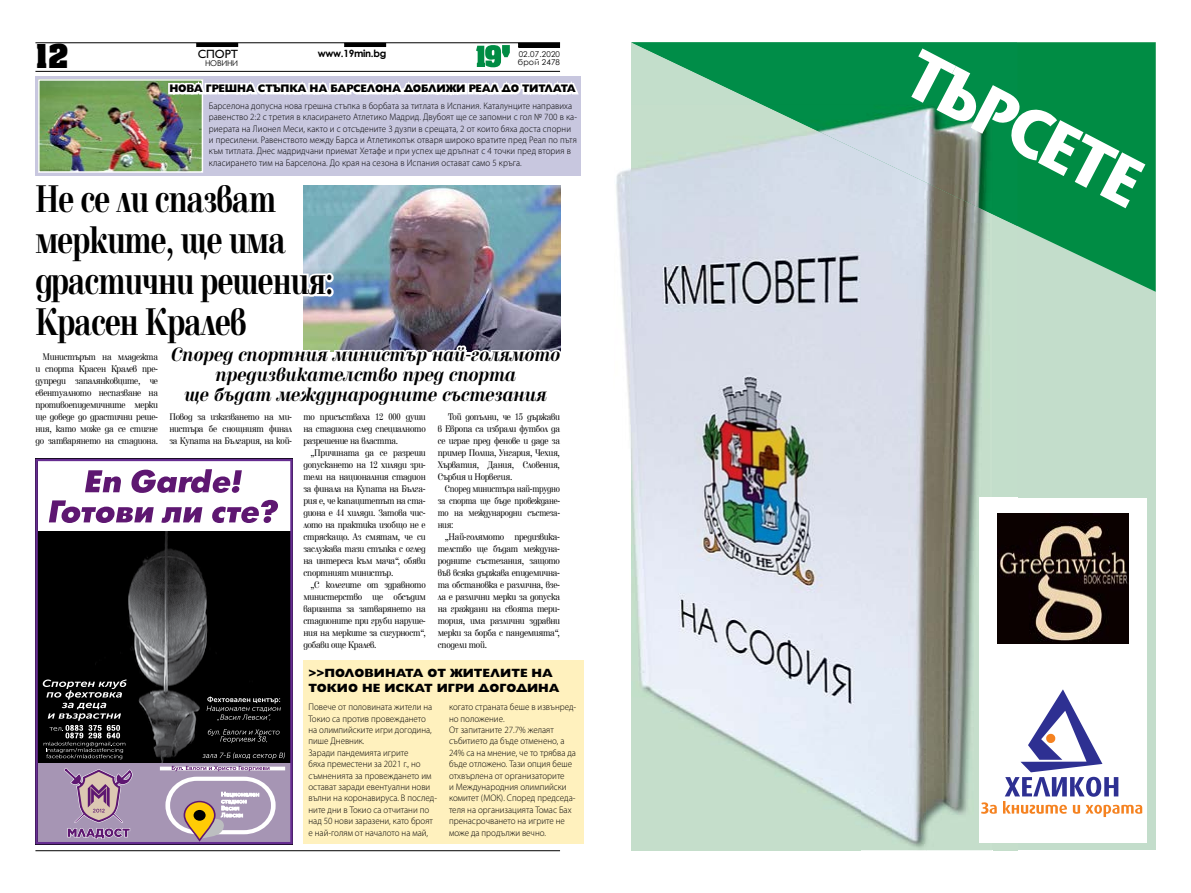
<style>
.page{position:relative;width:1191px;height:893px;background:#fff}
.page>*{position:absolute;margin:0;border:0;box-sizing:border-box;transform-origin:0 0}
.t1{font:68.6px "Stone Sans";color:#fff;scale:.9 1}
.t2{font:700 40px/41px "Elfin CYR";letter-spacing:-.025em;color:#000;scale:.75 1}
.t3{font:700 28px "Achen Cyr";color:#000}
.t4{font:italic 700 20px/20px "Elfin CYR";color:#000;text-align:center;scale:.85 1}
.t5{font:800 12px/15px "Gilt";color:#000}
.t6{font:12px "Gilt";color:#000}
.t7{font:800 11px "Gilt";letter-spacing:-.02em;color:#000;scale:.92 1}
.t8{font:10px/12px "Elfin CYR";letter-spacing:-.03em;color:#000;text-align:justify;scale:.85 1}
.t9{font:10px/12px "Elfin CYR";letter-spacing:-.03em;color:#000;text-align:justify;scale:.81 1}
.t10{font:700 10px "Century Gothic";letter-spacing:-.03em;color:#000}
.t11{font:300 9.5px/11.4px "Myriad Pro";color:#000;scale:.95 1}
.t12{font:300 9.5px/11.4px "Myriad Pro";color:#000;scale:.94 1}
.t13{font:8px "Century Gothic";letter-spacing:.02em;color:#000}
</style>
<div class="page">
<hr style="left:35px;top:43px;width:525px;height:1px;background:#000">
<hr style="left:35px;top:71px;width:525px;height:1px;background:#000">
<div style="left:196px;top:43px;width:42px;height:4px;border:1px solid #000"></div>
<div style="left:344px;top:43px;width:42px;height:4px;border:1px solid #000"></div>
<div style="left:518px;top:43px;width:42px;height:5px;border:1px solid #000"></div>
<hr style="left:35px;top:850px;width:525px;height:1px;background:#000">
<div style="left:35px;top:77px;width:546px;height:99px;background:#c8c7df"></div>
<div style="left:303px;top:660px;width:280px;height:184px;background:#fff1be"></div>
<img style="left:40px;top:81px;width:161px;height:65px">
<div style="left:38px;top:79px;width:165px;height:94px;border:1px solid #fff"></div>
<svg style="left:35px;top:459px;width:258px;height:385px"></svg>
<svg style="left:43px;top:679px;width:84px;height:80px;background:#2f2f2f"></svg>
<img style="left:38px;top:146px;width:523px;height:206px">
<svg style="left:166px;top:45px;width:415px;height:58px"></svg>
<div style="left:631px;top:42px;width:524px;height:808px;background:#c3ddcb"></div>
<div style="left:979px;top:498px;width:167px;height:345px;background:#fff"></div>
<svg style="left:1017px;top:42px;width:138px;height:250px;background:#1a9656"></svg>
<img style="left:631px;top:42px;width:386px;height:184px">
<img style="left:616px;top:169px;width:32px;height:682px">
<img style="left:631px;top:105px;width:229px;height:745px">
<img style="left:860px;top:214px;width:66px;height:634px">
<img style="left:926px;top:214px;width:66px;height:625px">
<img style="left:979px;top:498px;width:13px;height:341px">
<img style="left:762px;top:105px;width:230px;height:109px">
<img style="left:997px;top:513px;width:131px;height:130px">
<svg style="left:981px;top:689px;width:161px;height:128px"></svg>
<h3 class="t3" style="left:35px;top:37px;width:35px">12</h3>
<p class="t6" style="left:198px;top:48px;width:42px">СПОРТ</p>
<p class="t10" style="left:318px;top:45px;width:70px">www.19min.bg</p>
<p class="t13" style="left:205px;top:58px;width:35px">НОВИНИ</p>
<p class="t13" style="left:519px;top:48px;width:43px">02.07.2020</p>
<p class="t13" style="left:518px;top:56px;width:44px">брой 2478</p>
<p class="t7" style="left:169px;top:83px;width:443px">НОВА ГРЕШНА СТЪПКА НА БАРСЕЛОНА ДОБЛИЖИ РЕАЛ ДО ТИТЛАТА</p>
<p class="t12" style="left:209px;top:100px;width:393px">Барселона допусна нова грешна стъпка в борбата за титлата в Испания. Каталунците направиха равенство 2:2 с третия в класирането Атлетико Мадрид. Двубоят ще се запомни с гол № 700 в ка&shy;риерата на Лионел Меси, както и с отсъдените 3 дузпи в срещата, 2 от които бяха доста спорни и пресилени. Равенството между Барса и Атлетикопък отваря широко вратите пред Реал по пътя към титлата. Днес мадридчани приемат Хетафе и при успех ще дръпнат с 4 точки пред втория в класирането тим на Барселона. До края на сезона в Испания остават само 5 кръга.</p>
<h2 class="t2" style="left:35px;top:179px;width:399px">Не се ли спазват мерките, ще има драстични решения:<br>Красен Кралев</h2>
<h3 class="t4" style="left:170px;top:345px;width:459px">Според спортния министър най-голямото предизвикателство пред спорта<br>ще бъдат международните състезания</h3>
<p class="t8" style="left:35px;top:351px;width:146px;text-indent:7px">Министърът на младежта и спорта Красен Кралев пре&shy;дупреди запалянковците, че евентуалното неспазване на противоепидемичните мерки ще доведе до драстични реше&shy;ния, като може да се стигне до затварянето на стадиона.</p>
<p class="t8" style="left:438px;top:411px;width:145px;text-indent:10px">Той допълни, че 15 държави в Европа са избрали футбол да се играе пред фенове и даде за пример Полша, Унгария, Чехия, Хърватия, Дания, Словения, Сърбия и Норвегия.</p>
<p class="t9" style="left:438px;top:483px;width:152px;text-indent:7px">Според министъра най-трудно за спорта ще бъде провеждане&shy;то на международни състеза&shy;ния:</p>
<p class="t8" style="left:438px;top:531px;width:145px;text-indent:7px">„Най-голямото предизвика&shy;телство ще бъдат междуна&shy;родните състезания, защото във всяка държава епидемична&shy;та обстановка е различна, взе&shy;ла е различни мерки за допуска на граждани на своята тери&shy;тория, има различни здравни мерки за борба с пандемията“, сподели той.</p>
<p class="t8" style="left:303px;top:411px;width:145px">то присъстваха 12 000 души на стадиона след специалното разрешение на властта.</p>
<p class="t8" style="left:303px;top:447px;width:145px;text-indent:7px">„Причината да се разреши допускането на 12 хиляди зри&shy;тели на националния стадион за финала на Купата на Бълга&shy;рия е, че капацитетът на ста&shy;диона е 44 хиляди. Затова чис&shy;лото на практика изобщо не е стряскащо. Аз смятам, че си заслужава тази стъпка с оглед на интереса към мача“, обяви спортният министър.</p>
<p class="t8" style="left:303px;top:579px;width:145px;text-indent:7px">„С колегите от здравното министерство ще обсъдим варианта за затварянето на стадионите при груби наруше&shy;ния на мерките за сигурност“, добави още Кралев.</p>
<p class="t8" style="left:169px;top:411px;width:146px">Повод за изказването на ми&shy;нистъра бе снощният финал за Купата на България, на кой-</p>
<p class="t5" style="left:308px;top:666px;width:253px">&gt;&gt;ПОЛОВИНАТА ОТ ЖИТЕЛИТЕ НА<br>ТОКИО НЕ ИСКАТ ИГРИ ДОГОДИНА</p>
<p class="t11" style="left:308px;top:701px;width:137px">Повече от половината жители на<br>Токио са против провеждането на олимпийските игри догодина, пише Дневник.<br>Заради пандемията игрите<br>бяха преместени за 2021 г., но съмненията за провеждането им остават заради евентуални нови вълни на коронавируса. В послед&shy;ните дни в Токио са отчитани по над 50 нови заразени, като броят е най-голям от началото на май,</p>
<p class="t11" style="left:449px;top:701px;width:135px">когато страната беше в извънред&shy;но положение.<br>От запитаните 27.7% желаят събитието да бъде отменено, а<br>24% са на мнение, че то трябва да бъде отложено. Тази опция беше отхвърлена от организаторите<br>и Международния олимпийски комитет (МОК). Според председа&shy;теля на организацията Томас Бах пренасрочването на игрите не може да продължи вечно.</p>
<h1 class="t1" style="left:928px;top:35px;width:284px;rotate:27deg">ТЪРСЕТЕ</h1>
</div>
